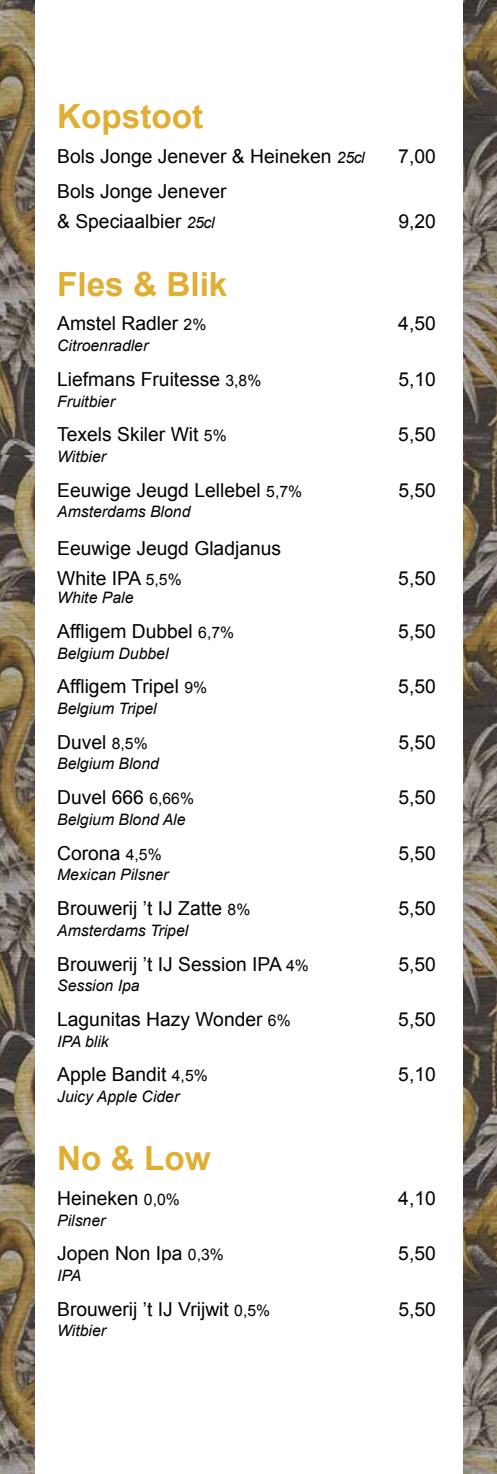
<style>
.page{position:relative;width:497px;height:1474px;background:#fff}
.page>*{position:absolute;margin:0;border:0;box-sizing:border-box;transform-origin:0 0}
.t1{font:700 33.25px "Arial";color:#e1ae34}
.t2{font:19.25px/29.8px "Arial";color:#000}
.t3{font:italic 15.75px "Arial";color:#000}
.s1{font-style:italic;font-size:15.75px}
.s2{font-size:15.75px}
</style>
<div class="page">
<img style="left:0;top:454px;width:496px;height:527px">
<img style="left:0;top:0;width:496px;height:454px">
<img style="left:0;top:981px;width:496px;height:492px">
<div style="left:35px;top:0;width:426px;height:1473px;background:#fff"></div>
<h1 class="t1" style="left:57px;top:95px;width:147px">Kopstoot</h1>
<p class="t2" style="left:57px;top:142px;width:308px">Bols Jonge Jenever &amp; Heineken <span class="s1">25cl</span></p>
<p class="t2" style="left:398px;top:142px;width:39px">7,00</p>
<p class="t2" style="left:57px;top:176px;width:171px">Bols Jonge Jenever &amp; Speciaalbier <span class="s1">25cl</span></p>
<p class="t2" style="left:398px;top:206px;width:39px">9,20</p>
<h1 class="t1" style="left:57px;top:262px;width:172px">Fles &amp; Blik</h1>
<p class="t2" style="left:57px;top:309px;width:150px">Amstel Radler <span class="s2">2%</span></p>
<p class="t2" style="left:398px;top:309px;width:39px">4,50</p>
<p class="t3" style="left:57px;top:335px;width:93px">Citroenradler</p>
<p class="t2" style="left:57px;top:364px;width:205px">Liefmans Fruitesse <span class="s2">3,8%</span></p>
<p class="t2" style="left:398px;top:364px;width:39px">5,10</p>
<p class="t3" style="left:57px;top:391px;width:59px">Fruitbier</p>
<p class="t2" style="left:57px;top:420px;width:171px">Texels Skiler Wit <span class="s2">5%</span></p>
<p class="t2" style="left:398px;top:420px;width:39px">5,50</p>
<p class="t3" style="left:57px;top:446px;width:50px">Witbier</p>
<p class="t2" style="left:57px;top:475px;width:246px">Eeuwige Jeugd Lellebel <span class="s2">5,7%</span></p>
<p class="t2" style="left:398px;top:475px;width:39px">5,50</p>
<p class="t3" style="left:57px;top:501px;width:135px">Amsterdams Blond</p>
<p class="t2" style="left:57px;top:533px;width:225px">Eeuwige Jeugd Gladjanus<br>White IPA <span class="s2">5,5%</span></p>
<p class="t2" style="left:398px;top:563px;width:39px">5,50</p>
<p class="t3" style="left:57px;top:587px;width:78px">White Pale</p>
<p class="t2" style="left:57px;top:616px;width:178px">Affligem Dubbel <span class="s2">6,7%</span></p>
<p class="t2" style="left:398px;top:616px;width:39px">5,50</p>
<p class="t3" style="left:57px;top:643px;width:113px">Belgium Dubbel</p>
<p class="t2" style="left:57px;top:672px;width:151px">Affligem Tripel <span class="s2">9%</span></p>
<p class="t2" style="left:398px;top:672px;width:39px">5,50</p>
<p class="t3" style="left:57px;top:698px;width:101px">Belgium Tripel</p>
<p class="t2" style="left:57px;top:727px;width:92px">Duvel <span class="s2">8,5%</span></p>
<p class="t2" style="left:398px;top:727px;width:39px">5,50</p>
<p class="t3" style="left:57px;top:753px;width:103px">Belgium Blond</p>
<p class="t2" style="left:57px;top:782px;width:138px">Duvel 666 <span class="s2">6,66%</span></p>
<p class="t2" style="left:398px;top:782px;width:39px">5,50</p>
<p class="t3" style="left:57px;top:809px;width:130px">Belgium Blond Ale</p>
<p class="t2" style="left:57px;top:838px;width:106px">Corona <span class="s2">4,5%</span></p>
<p class="t2" style="left:398px;top:838px;width:39px">5,50</p>
<p class="t3" style="left:57px;top:864px;width:113px">Mexican Pilsner</p>
<p class="t2" style="left:57px;top:893px;width:194px">Brouwerij ’t IJ Zatte <span class="s2">8%</span></p>
<p class="t2" style="left:398px;top:893px;width:39px">5,50</p>
<p class="t3" style="left:57px;top:920px;width:132px">Amsterdams Tripel</p>
<p class="t2" style="left:57px;top:949px;width:253px">Brouwerij ’t IJ Session IPA <span class="s2">4%</span></p>
<p class="t2" style="left:398px;top:949px;width:39px">5,50</p>
<p class="t3" style="left:57px;top:975px;width:84px">Session Ipa</p>
<p class="t2" style="left:57px;top:1004px;width:235px">Lagunitas Hazy Wonder <span class="s2">6%</span></p>
<p class="t2" style="left:398px;top:1004px;width:39px">5,50</p>
<p class="t3" style="left:57px;top:1030px;width:53px">IPA blik</p>
<p class="t2" style="left:57px;top:1059px;width:152px">Apple Bandit <span class="s2">4,5%</span></p>
<p class="t2" style="left:398px;top:1059px;width:39px">5,10</p>
<p class="t3" style="left:57px;top:1086px;width:123px">Juicy Apple Cider</p>
<h1 class="t1" style="left:57px;top:1136px;width:155px">No &amp; Low</h1>
<p class="t2" style="left:57px;top:1183px;width:124px">Heineken <span class="s2">0,0%</span></p>
<p class="t2" style="left:398px;top:1183px;width:39px">4,10</p>
<p class="t3" style="left:57px;top:1209px;width:50px">Pilsner</p>
<p class="t2" style="left:57px;top:1238px;width:168px">Jopen Non Ipa <span class="s2">0,3%</span></p>
<p class="t2" style="left:398px;top:1238px;width:39px">5,50</p>
<p class="t3" style="left:57px;top:1265px;width:26px">IPA</p>
<p class="t2" style="left:57px;top:1294px;width:214px">Brouwerij ’t IJ Vrijwit <span class="s2">0,5%</span></p>
<p class="t2" style="left:398px;top:1294px;width:39px">5,50</p>
<p class="t3" style="left:57px;top:1320px;width:50px">Witbier</p>
</div>
